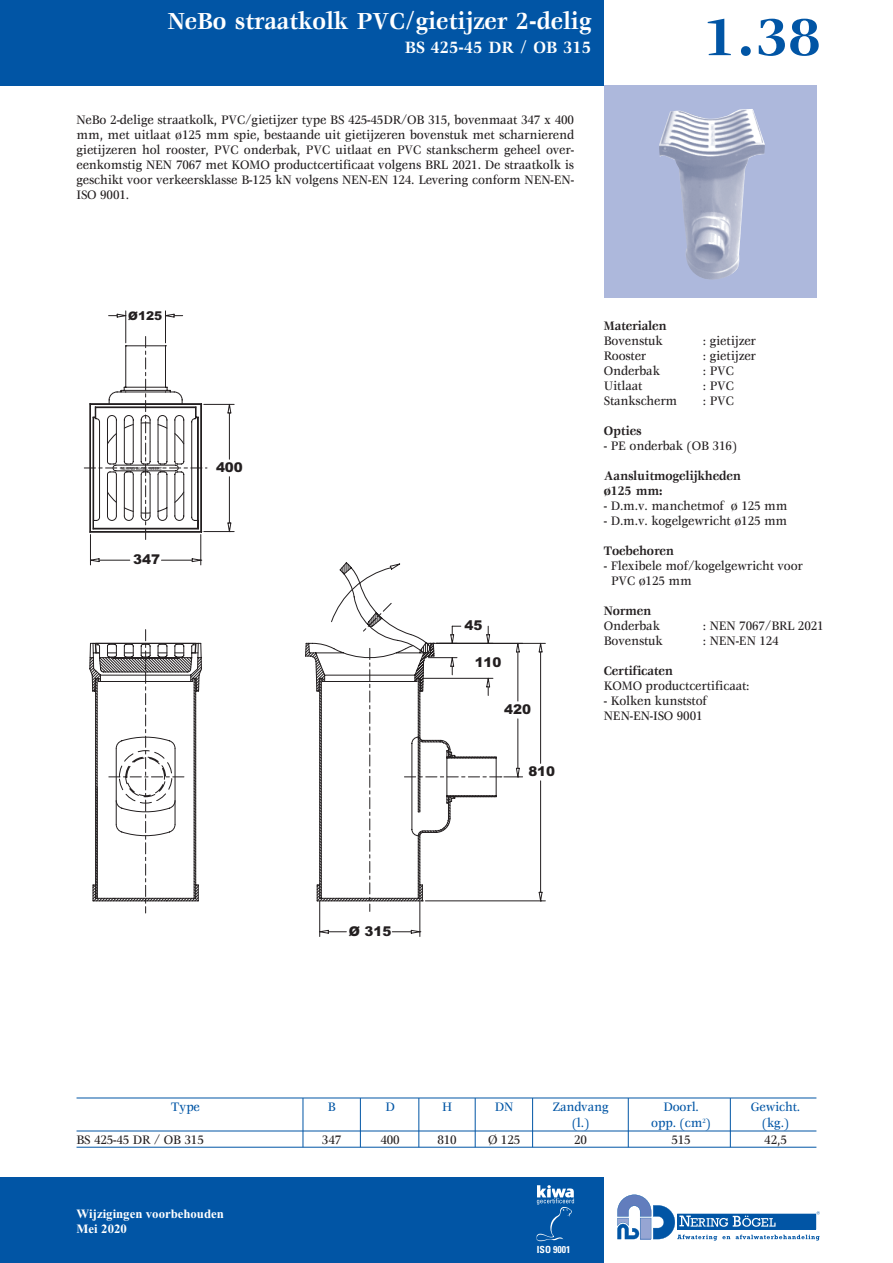
<style>
.page{position:relative;width:893px;height:1263px;background:#fff}
.page>*{position:absolute;margin:0;border:0;box-sizing:border-box;transform-origin:0 0}
.t1{font:700 57px "Veljovic";color:#0155a5}
.t2{font:700 25.5px "Veljovic";color:#fff;scale:.9 1}
.t3{font:700 18px "Veljovic";color:#fff;scale:.9 1}
.t4{font:500 13.5px/15px "Veljovic";letter-spacing:-.01em;color:#231f20;scale:.9 1}
.t5{font:700 13.5px/15px "Veljovic";letter-spacing:-.01em;color:#231f20;scale:.9 1}
.t6{font:500 13.5px "Veljovic";letter-spacing:-.01em;color:#0155a5;scale:.9 1}
.t7{font:900 13.5px "Arial";color:#231f20}
.t8{font:700 12.75px/15px "Times New Roman";color:#fff}
.t9{font:900 12.15px "Arial";color:#231f20}
.t10{font:700 condensed 9.75px "Univers LT Std";color:#fff}
.t11{font:4.5px "Myriad Pro";color:#231f20}
.s1{font-size:11.7px}
</style>
<div class="page">
<div style="left:0;top:1178px;width:604px;height:85px;background:#0155a5"></div>
<div style="left:0;top:0;width:604px;height:85px;background:#0155a5"></div>
<svg style="left:617px;top:1194px;width:203px;height:46px"></svg>
<svg style="left:537px;top:1185px;width:37px;height:56px"></svg>
<div style="left:604px;top:85px;width:212px;height:213px;background:#adb8dc"></div>
<img style="left:659px;top:109px;width:106px;height:171px">
<hr style="left:77px;top:1098px;width:739px;height:1px;background:#0155a5">
<hr style="left:77px;top:1131px;width:739px;height:1px;background:#0155a5">
<hr style="left:77px;top:1147px;width:739px;height:1px;background:#0155a5">
<hr style="left:628px;top:1098px;width:1px;height:49px;background:#0155a5">
<hr style="left:303px;top:1098px;width:1px;height:49px;background:#0155a5">
<hr style="left:360px;top:1098px;width:1px;height:49px;background:#0155a5">
<hr style="left:419px;top:1098px;width:1px;height:49px;background:#0155a5">
<hr style="left:475px;top:1098px;width:1px;height:49px;background:#0155a5">
<hr style="left:532px;top:1098px;width:1px;height:49px;background:#0155a5">
<hr style="left:730px;top:1098px;width:1px;height:49px;background:#0155a5">
<svg style="left:108px;top:310px;width:127px;height:250px"></svg>
<hr style="left:436px;top:643px;width:109px;height:1px;background:#231f20">
<hr style="left:425px;top:900px;width:120px;height:1px;background:#231f20">
<hr style="left:540px;top:652px;width:1px;height:111px;background:#231f20">
<hr style="left:540px;top:781px;width:1px;height:111px;background:#231f20">
<hr style="left:90px;top:534px;width:1px;height:31px;background:#231f20">
<hr style="left:200px;top:534px;width:1px;height:31px;background:#231f20">
<svg style="left:84px;top:336px;width:123px;height:205px"></svg>
<svg style="left:93px;top:560px;width:430px;height:353px"></svg>
<h2 class="t2" style="left:168px;top:11px;width:472px">NeBo straatkolk PVC/gietijzer 2-delig</h2>
<h3 class="t3" style="left:405px;top:41px;width:208px">BS 425-45 DR / OB 315</h3>
<p class="t4" style="left:77px;top:113px;width:554px;text-align:justify">NeBo 2-delige straatkolk, PVC/gietijzer type BS 425-45DR/OB 315, bovenmaat 347 x 400 mm, met uitlaat ø125 mm spie, bestaande uit gietijzeren bovenstuk met scharnierend gietijzeren hol rooster, PVC onderbak, PVC uitlaat en PVC stankscherm geheel over&shy;eenkomstig NEN 7067 met KOMO productcertificaat volgens BRL 2021. De straatkolk is geschikt voor verkeersklasse B-125 kN volgens NEN-EN 124. Levering conform NEN-EN-ISO 9001.</p>
<h1 class="t1" style="left:704px;top:15px;width:119px">1.38</h1>
<p class="t9" style="left:128px;top:309px;width:36px"><span class="s1">Ø</span>125</p>
<p class="t11" style="left:121px;top:465px;width:43px">NERING BöGEL WEERT</p>
<p class="t7" style="left:133px;top:552px;width:28px">347</p>
<p class="t7" style="left:216px;top:460px;width:28px">400</p>
<p class="t7" style="left:465px;top:618px;width:19px">45</p>
<p class="t7" style="left:475px;top:655px;width:28px">110</p>
<p class="t7" style="left:504px;top:702px;width:28px">420</p>
<p class="t7" style="left:528px;top:764px;width:28px">810</p>
<p class="t5" style="left:604px;top:319px;width:71px">Materialen</p>
<p class="t4" style="left:604px;top:334px;width:67px">Bovenstuk</p>
<p class="t4" style="left:703px;top:334px;width:61px">: gietijzer</p>
<p class="t4" style="left:604px;top:349px;width:49px">Rooster</p>
<p class="t4" style="left:703px;top:349px;width:61px">: gietijzer</p>
<p class="t4" style="left:604px;top:364px;width:64px">Onderbak</p>
<p class="t4" style="left:703px;top:364px;width:36px">: PVC</p>
<p class="t4" style="left:604px;top:379px;width:44px">Uitlaat</p>
<p class="t4" style="left:703px;top:379px;width:36px">: PVC</p>
<p class="t4" style="left:604px;top:394px;width:83px">Stankscherm</p>
<p class="t4" style="left:703px;top:394px;width:36px">: PVC</p>
<p class="t5" style="left:604px;top:424px;width:43px">Opties</p>
<p class="t4" style="left:604px;top:439px;width:150px">- PE onderbak (OB 316)</p>
<p class="t5" style="left:604px;top:469px;width:154px">Aansluitmogelijkheden ø125 mm:</p>
<p class="t4" style="left:604px;top:499px;width:206px">- D.m.v. manchetmof ø 125 mm</p>
<p class="t4" style="left:604px;top:514px;width:205px">- D.m.v. kogelgewricht ø125 mm</p>
<p class="t5" style="left:604px;top:544px;width:80px">Toebehoren</p>
<p class="t4" style="left:611px;top:559px;width:215px;text-indent:-7px">- Flexibele mof/kogelgewricht voor<br>PVC ø125 mm</p>
<p class="t5" style="left:604px;top:604px;width:54px">Normen</p>
<p class="t4" style="left:604px;top:619px;width:64px">Onderbak</p>
<p class="t4" style="left:703px;top:619px;width:136px">: NEN 7067/BRL 2021</p>
<p class="t4" style="left:604px;top:634px;width:67px">Bovenstuk</p>
<p class="t4" style="left:703px;top:634px;width:86px">: NEN-EN 124</p>
<p class="t5" style="left:604px;top:664px;width:78px">Certificaten</p>
<p class="t4" style="left:604px;top:679px;width:164px">KOMO productcertificaat:</p>
<p class="t4" style="left:604px;top:694px;width:116px">- Kolken kunststof<br>NEN-EN-ISO 9001</p>
<p class="t7" style="left:349px;top:923px;width:44px">Ø 315</p>
<p class="t6" style="left:171px;top:1101px;width:33px">Type</p>
<p class="t6" style="left:328px;top:1101px;width:10px">B</p>
<p class="t6" style="left:385px;top:1101px;width:12px">D</p>
<p class="t6" style="left:442px;top:1101px;width:13px">H</p>
<p class="t6" style="left:495px;top:1101px;width:22px">DN</p>
<p class="t6" style="left:553px;top:1101px;width:64px">Zandvang</p>
<p class="t6" style="left:663px;top:1101px;width:41px">Doorl.</p>
<p class="t6" style="left:751px;top:1101px;width:56px">Gewicht.</p>
<p class="t6" style="left:572px;top:1118px;width:21px">(l.)</p>
<p class="t6" style="left:651px;top:1118px;width:68px">opp. (cm<sup>2</sup>)</p>
<p class="t6" style="left:762px;top:1118px;width:32px">(kg.)</p>
<p class="t4" style="left:77px;top:1133px;width:143px">BS 425-45 DR / OB 315</p>
<p class="t4" style="left:322px;top:1133px;width:23px">347</p>
<p class="t4" style="left:380px;top:1133px;width:23px">400</p>
<p class="t4" style="left:437px;top:1133px;width:23px">810</p>
<p class="t4" style="left:488px;top:1133px;width:37px">Ø 125</p>
<p class="t4" style="left:574px;top:1133px;width:16px">20</p>
<p class="t4" style="left:671px;top:1133px;width:23px">515</p>
<p class="t4" style="left:764px;top:1133px;width:27px">42,5</p>
<p class="t8" style="left:77px;top:1207px;width:149px">Wijzigingen voorbehouden<br>Mei 2020</p>
<p class="t10" style="left:537px;top:1244px;width:35px">ISO 9001</p>
</div>
